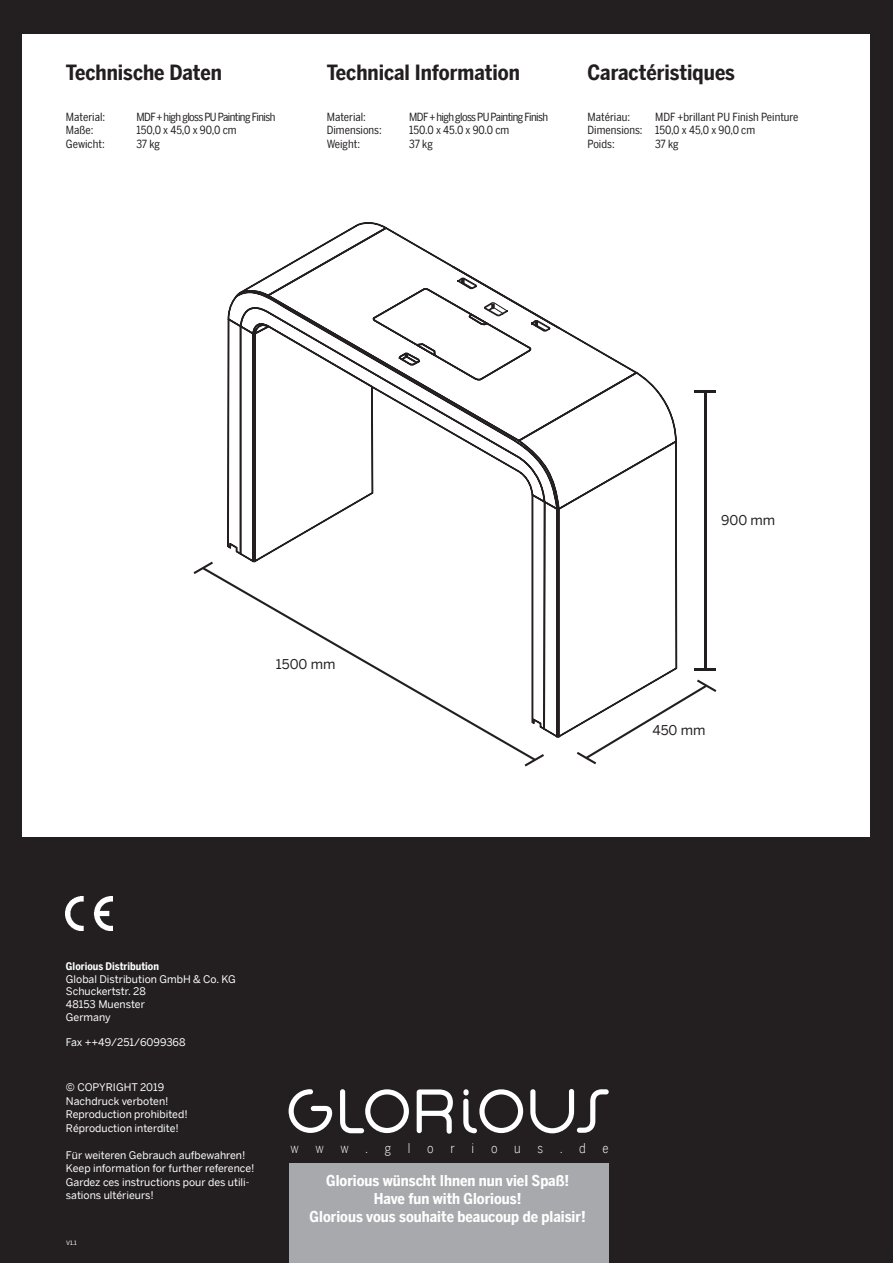
<style>
.page{position:relative;width:893px;height:1263px;background:#231f20}
.page>*{position:absolute;margin:0;border:0;box-sizing:border-box;transform-origin:0 0}
.t1{font:700 21px "Benton Sans Cond";color:#231f20}
.t2{font:700 15px/18px "Benton Sans Cond";color:#fff;text-align:center}
.t3{font:13.5px "Benton Sans";color:#231f20}
.t4{font:300 13.5px "Benton Sans Cond";letter-spacing:1.235em;color:#fff}
.t5{font:11.25px/13.5px "Benton Sans Cond";color:#231f20}
.t6{font:11.25px "Benton Sans Cond";letter-spacing:-.05em;color:#231f20}
.t7{font:10.5px/13.5px "Benton Sans";color:#fff}
.t8{font:700 10.5px "Benton Sans Cond";color:#fff}
.t9{font:6px "Benton Sans";color:#fff}
</style>
<div class="page">
<div style="left:22px;top:35px;width:847px;height:802px;background:#fff"></div>
<img style="left:66px;top:897px;width:47px;height:33px">
<div style="left:289px;top:1164px;width:320px;height:99px;background:#a8a9ad"></div>
<svg style="left:289px;top:1089px;width:320px;height:45px"></svg>
<svg style="left:194px;top:562px;width:19px;height:12px"></svg>
<svg style="left:227px;top:222px;width:489px;height:544px"></svg>
<hr style="left:704px;top:392px;width:2px;height:276px;background:#231f20">
<hr style="left:695px;top:391px;width:21px;height:2px;background:#231f20">
<hr style="left:695px;top:668px;width:21px;height:2px;background:#231f20">
<h1 class="t1" style="left:66px;top:60px;width:158px">Technische Daten</h1>
<p class="t5" style="left:66px;top:110px;width:41px">Material:</p>
<p class="t6" style="left:136px;top:110px;width:140px">MDF + high gloss PU Painting Finish</p>
<p class="t5" style="left:66px;top:123px;width:29px">Maße:</p>
<p class="t5" style="left:136px;top:123px;width:102px">150,0 x 45,0 x 90,0 cm</p>
<p class="t5" style="left:66px;top:137px;width:40px">Gewicht:</p>
<p class="t5" style="left:136px;top:137px;width:25px">37 kg</p>
<h1 class="t1" style="left:327px;top:60px;width:195px">Technical Information</h1>
<p class="t5" style="left:327px;top:110px;width:41px">Material:</p>
<p class="t6" style="left:409px;top:110px;width:140px">MDF + high gloss PU Painting Finish</p>
<p class="t5" style="left:327px;top:123px;width:57px">Dimensions:</p>
<p class="t5" style="left:409px;top:123px;width:102px">150.0 x 45.0 x 90.0 cm</p>
<p class="t5" style="left:327px;top:137px;width:35px">Weight:</p>
<p class="t5" style="left:409px;top:137px;width:25px">37 kg</p>
<h1 class="t1" style="left:588px;top:60px;width:149px">Caractéristiques</h1>
<p class="t5" style="left:588px;top:110px;width:44px">Matériau:</p>
<p class="t5" style="left:588px;top:110px;width:212px;text-indent:68px">MDF +brillant PU Finish Peinture<br>Dimensions: 150,0 x 45,0 x 90,0 cm<br>Poids:</p>
<p class="t5" style="left:655px;top:137px;width:25px">37 kg</p>
<p class="t3" style="left:276px;top:656px;width:61px">1500 mm</p>
<p class="t3" style="left:721px;top:512px;width:56px">900 mm</p>
<p class="t3" style="left:652px;top:722px;width:55px">450 mm</p>
<p class="t8" style="left:66px;top:960px;width:95px">Glorious Distribution</p>
<p class="t7" style="left:66px;top:972px;width:171px;line-height:12.6px">Global Distribution GmbH &amp; Co. KG<br>Schuckertstr. 28<br>48153 Muenster<br>Germany</p>
<p class="t7" style="left:66px;top:1035px;width:121px">Fax ++49/251/6099368</p>
<p class="t7" style="left:66px;top:1080px;width:123px">© COPYRIGHT 2019<br>Nachdruck verboten!<br>Reproduction prohibited!<br>Réproduction interdite!</p>
<p class="t7" style="left:66px;top:1148px;width:190px">Für weiteren Gebrauch aufbewahren!<br>Keep information for further reference!<br>Gardez ces instructions pour des utili&shy;sations ultérieurs!</p>
<p class="t9" style="left:66px;top:1239px;width:12px">V1.1</p>
<p class="t4" style="left:290px;top:1140px;width:320px">www.glorious.de</p>
<h2 class="t2" style="left:310px;top:1171px;width:278px">Glorious wünscht Ihnen nun viel Spaß!<br>Have fun with Glorious!<br>Glorious vous souhaite beaucoup de plaisir!</h2>
</div>
